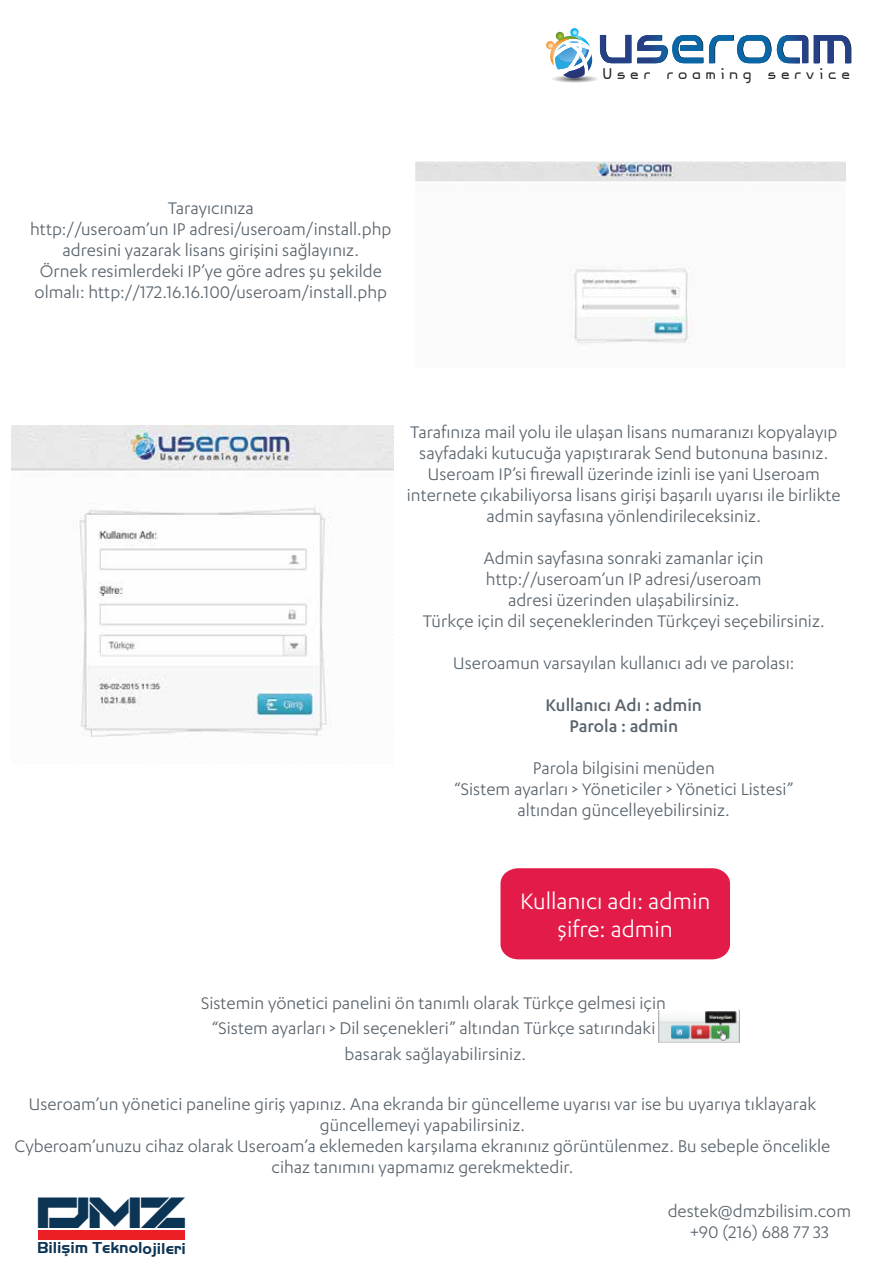
<style>
.page{position:relative;width:893px;height:1263px;background:#fff}
.page>*{position:absolute;margin:0;border:0;box-sizing:border-box;transform-origin:0 0}
.t1{font:40.65px "Darktech LDR";color:#0c3555}
.t2{font:25.95px/27.9px "F Secure Sans";color:#fff;text-align:center}
.t3{font:19.5px/21px "F Secure Sans";color:#59646d;text-align:center}
.t4{font:500 19.5px/21px "F Secure Sans";color:#59646d;text-align:center}
.t5{font:18.9px "Viva Persib";letter-spacing:.26em;color:#232221}
.t6{font:700 16.35px "Handel Got D";letter-spacing:-.005em;color:#0c3555}
</style>
<div class="page">
<svg style="left:546px;top:28px;width:85px;height:55px"></svg>
<svg style="left:637px;top:35px;width:66px;height:28px"></svg>
<svg style="left:709px;top:35px;width:62px;height:28px"></svg>
<svg style="left:777px;top:35px;width:31px;height:28px"></svg>
<svg style="left:814px;top:35px;width:37px;height:28px"></svg>
<img style="left:416px;top:162px;width:429px;height:182px">
<img style="left:659px;top:1010px;width:81px;height:32px">
<div style="left:500px;top:868px;width:230px;height:91px;background:#e31b49"></div>
<div style="left:38px;top:1230px;width:147px;height:9px;background:#ec1f26"></div>
<img style="left:11px;top:426px;width:382px;height:311px">
<p class="t3" style="left:30px;top:197px;width:363px">Tarayıcınıza<br>http://useroam’un IP adresi/useroam/install.php adresini yazarak lisans girişini sağlayınız.<br>Örnek resimlerdeki IP’ye göre adres şu şekilde olmalı: http://172.16.16.100/useroam/install.php</p>
<p class="t5" style="left:603px;top:65px;width:249px">User roaming service</p>
<p class="t3" style="left:407px;top:421px;width:435px">Tarafınıza mail yolu ile ulaşan lisans numaranızı kopyalayıp sayfadaki kutucuğa yapıştırarak Send butonuna basınız.<br>Useroam IP’si firewall üzerinde izinli ise yani Useroam internete çıkabiliyorsa lisans girişi başarılı uyarısı ile birlikte admin sayfasına yönlendirileceksiniz.</p>
<p class="t3" style="left:423px;top:547px;width:404px">Admin sayfasına sonraki zamanlar için http://useroam’un IP adresi/useroam<br>adresi üzerinden ulaşabilirsiniz.<br>Türkçe için dil seçeneklerinden Türkçeyi seçebilirsiniz.</p>
<p class="t3" style="left:453px;top:652px;width:343px">Useroamun varsayılan kullanıcı adı ve parolası:</p>
<p class="t4" style="left:545px;top:694px;width:158px">Kullanıcı Adı : admin<br>Parola : admin</p>
<p class="t3" style="left:454px;top:757px;width:341px">Parola bilgisini menüden<br>“Sistem ayarları &gt; Yöneticiler &gt; Yönetici Listesi” altından güncelleyebilirsiniz.</p>
<h2 class="t2" style="left:520px;top:887px;width:192px">Kullanıcı adı: admin şifre: admin</h2>
<p class="t3" style="left:201px;top:989px;width:466px;line-height:25.5px">Sistemin yönetici panelini ön tanımlı olarak Türkçe gelmesi için “Sistem ayarları &gt; Dil seçenekleri” altından Türkçe satırındaki basarak sağlayabilirsiniz.</p>
<p class="t3" style="left:15px;top:1093px;width:817px">Useroam’un yönetici paneline giriş yapınız. Ana ekranda bir güncelleme uyarısı var ise bu uyarıya tıklayarak güncellemeyi yapabilirsiniz.<br>Cyberoam’unuzu cihaz olarak Useroam’a eklemeden karşılama ekranınız görüntülenmez. Bu sebeple öncelikle cihaz tanımını yapmamız gerekmektedir.</p>
<h1 class="t1" style="left:38px;top:1190px;width:149px">Dmz</h1>
<p class="t6" style="left:37px;top:1237px;width:150px">Bilişim Teknolojileri</p>
<p class="t3" style="left:668px;top:1200px;width:185px">destek@dmzbilisim.com +90 (216) 688 77 33</p>
</div>
